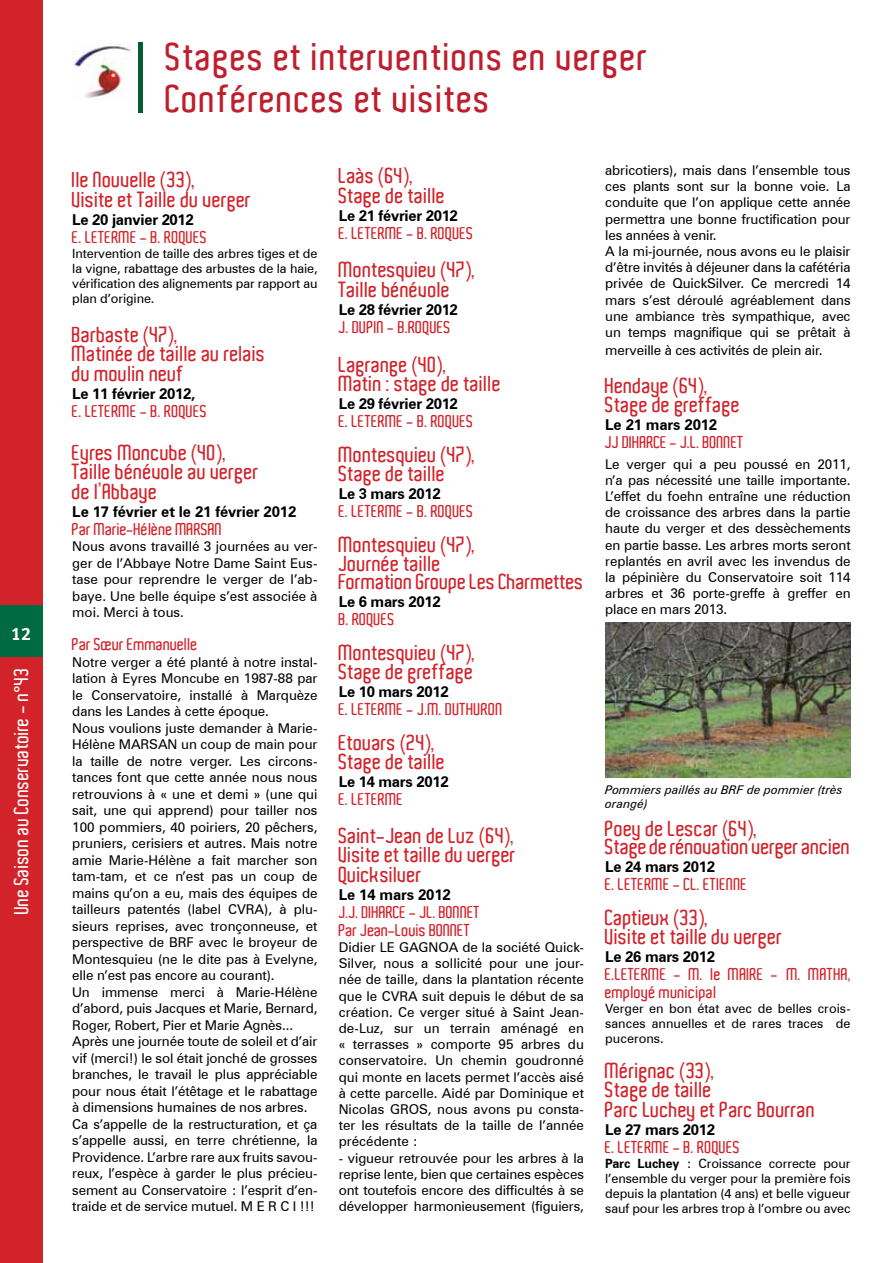
<style>
.page{position:relative;width:893px;height:1263px;background:#fff}
.page>*{position:absolute;margin:0;border:0;box-sizing:border-box;transform-origin:0 0}
.t1{font:600 37.5px/42px "Aldo";letter-spacing:.03em;color:#be1e2d}
.t2{font:600 21px/19.5px "Aldo";color:#d2232a}
.t3{font:600 19.5px "Aldo";color:#fff}
.t4{font:18px "Meta Bold CELF Roman";color:#fff}
.t5{font:600 16.5px/18px "Aldo";color:#d2232a}
.t6{font:700 15px "Zurich BT";letter-spacing:-.02em;color:#000}
.t7{font:13.5px/16.5px "Zurich BT";letter-spacing:-.01em;color:#000;text-align:justify}
.t8{font:12.75px/15px "Zurich BT";letter-spacing:-.01em;color:#000;text-align:justify}
.t9{font:italic 12px/14.4px "Zurich BT";color:#000}
.s1{font-weight:700}
</style>
<div class="page">
<img style="left:72px;top:46px;width:59px;height:52px">
<hr style="left:139px;top:43px;width:4px;height:70px;background:#005d30">
<div style="left:0;top:0;width:43px;height:1263px;background:#d2232a"></div>
<div style="left:0;top:606px;width:43px;height:51px;background:#006a44"></div>
<img style="left:605px;top:623px;width:245px;height:155px">
<h3 class="t4" style="left:11px;top:623px;width:22px">12</h3>
<h3 class="t3" style="left:10px;top:914px;width:248px;rotate:-90deg">Une Saison au Conservatoire - n°43</h3>
<h1 class="t1" style="left:166px;top:36px;width:484px">Stages et interventions en verger<br>Conférences et visites</h1>
<h2 class="t2" style="left:72px;top:170px;width:181px">Ile Nouvelle (33),<br>Visite et Taille du verger</h2>
<p class="t6" style="left:72px;top:210px;width:123px">Le 20 janvier 2012</p>
<p class="t5" style="left:72px;top:228px;width:137px">E. LETERME - B. ROQUES</p>
<p class="t8" style="left:72px;top:246px;width:247px">Intervention de taille des arbres tiges et de la vigne, rabattage des arbustes de la haie, vérification des alignements par rapport au plan d’origine.</p>
<h2 class="t2" style="left:72px;top:325px;width:195px">Barbaste (47),<br>Matinée de taille au relais du moulin neuf</h2>
<p class="t6" style="left:72px;top:384px;width:125px">Le 11 février 2012,</p>
<p class="t5" style="left:72px;top:402px;width:137px">E. LETERME - B. ROQUES</p>
<h2 class="t2" style="left:72px;top:443px;width:188px">Eyres Moncube (40),<br>Taille bénévole au verger de l’Abbaye</h2>
<p class="t6" style="left:72px;top:502px;width:226px">Le 17 février et le 21 février 2012</p>
<p class="t5" style="left:72px;top:520px;width:152px">Par Marie-Hélène MARSAN</p>
<p class="t7" style="left:72px;top:538px;width:247px">Nous avons travaillé 3 journées au ver&shy;ger de l’Abbaye Notre Dame Saint Eus&shy;tase pour reprendre le verger de l’ab&shy;baye. Une belle équipe s’est associée à moi. Merci à tous.</p>
<p class="t5" style="left:72px;top:635px;width:127px">Par Sœur Emmanuelle</p>
<p class="t7" style="left:72px;top:654px;width:247px;text-align:left">Notre verger a été planté à notre instal&shy;lation à Eyres Moncube en 1987-88 par le Conservatoire, installé à Marquèze dans les Landes à cette époque.<br>Nous voulions juste demander à Marie-Hélène Marsan</p>
<p class="t7" style="left:72px;top:736px;width:247px;text-align:left;text-indent:109px">un coup de main pour la taille de notre verger. Les circons&shy;tances font que cette année nous nous retrouvions à « une et demi » (une qui sait, une qui apprend) pour tailler nos 100 pommiers, 40 poiriers, 20 pêchers, pruniers, cerisiers et autres. Mais notre amie Marie-Hélène a fait marcher son tam-tam, et ce n’est pas un coup de mains qu’on a eu, mais des équipes de tailleurs patentés (label CVRA), à plu&shy;sieurs reprises, avec tronçonneuse, et perspective de BRF avec le broyeur de Montesquieu (ne le dite pas à Evelyne, elle n’est pas encore au courant).<br>Un immense merci à Marie-Hélène d’abord, puis Jacques et Marie, Bernard, Roger, Robert, Pier et Marie Agnès...<br>Après une journée toute de soleil et d’air vif (merci!) le sol était jonché de grosses branches, le travail le plus appréciable pour nous était l’étêtage et le rabattage à dimensions humaines de nos arbres.<br>Ca s’appelle de la restructuration, et ça s’appelle aussi, en terre chrétienne, la Providence. L’arbre rare aux fruits savou&shy;reux, l’espèce à garder le plus précieu&shy;sement au Conservatoire : l’esprit d’en&shy;traide et de service mutuel. M E R C I !!!</p>
<h2 class="t2" style="left:339px;top:166px;width:108px">Laàs (64),<br>Stage de taille</h2>
<p class="t6" style="left:339px;top:206px;width:121px">Le 21 février 2012</p>
<p class="t5" style="left:339px;top:224px;width:137px">E. LETERME - B. ROQUES</p>
<h2 class="t2" style="left:339px;top:260px;width:138px">Montesquieu (47),<br>Taille bénévole</h2>
<p class="t6" style="left:339px;top:300px;width:121px">Le 28 février 2012</p>
<p class="t5" style="left:339px;top:318px;width:114px">J. DUPIN - B.ROQUES</p>
<h2 class="t2" style="left:339px;top:355px;width:164px">Lagrange (40),<br>Matin : stage de taille</h2>
<p class="t6" style="left:339px;top:395px;width:121px">Le 29 février 2012</p>
<p class="t5" style="left:339px;top:412px;width:137px">E. LETERME - B. ROQUES</p>
<h2 class="t2" style="left:339px;top:445px;width:138px">Montesquieu (47),<br>Stage de taille</h2>
<p class="t6" style="left:339px;top:485px;width:103px">Le 3 mars 2012</p>
<p class="t5" style="left:339px;top:502px;width:137px">E. LETERME - B. ROQUES</p>
<h2 class="t2" style="left:339px;top:535px;width:247px;line-height:18.8px">Montesquieu (47),<br>Journée taille<br>Formation Groupe Les Charmettes</h2>
<p class="t6" style="left:339px;top:593px;width:103px">Le 6 mars 2012</p>
<p class="t5" style="left:339px;top:610px;width:58px">B. ROQUES</p>
<h2 class="t2" style="left:339px;top:643px;width:138px">Montesquieu (47),<br>Stage de greffage</h2>
<p class="t6" style="left:339px;top:683px;width:111px">Le 10 mars 2012</p>
<p class="t5" style="left:339px;top:700px;width:166px">E. LETERME - J.M. DUTHURON</p>
<h2 class="t2" style="left:339px;top:733px;width:108px">Etouars (24),<br>Stage de taille</h2>
<p class="t6" style="left:339px;top:773px;width:111px">Le 14 mars 2012</p>
<p class="t5" style="left:339px;top:790px;width:66px">E. LETERME</p>
<h2 class="t2" style="left:339px;top:826px;width:179px;text-align:justify">Saint-Jean de Luz (64), Visite et taille du verger Quicksilver</h2>
<p class="t6" style="left:339px;top:885px;width:114px">Le 14 mars 2012</p>
<p class="t5" style="left:339px;top:903px;width:142px">J.J. DIHARCE - JL. BONNET<br>Par Jean-Louis Bonne</p>
<p class="t5" style="left:464px;top:921px;width:8px">t</p>
<p class="t7" style="left:339px;top:939px;width:247px;text-indent:124px">de la société Quick-Silver, nous a sollicité pour une jour&shy;née de taille, dans la plantation récente que le CVRA suit depuis le début de sa création. Ce verger situé à Saint Jean&shy;de-Luz, sur un terrain aménagé en « terrasses » comporte 95 arbres du conservatoire. Un chemin goudronné qui monte en lacets permet l’accès aisé à cette parcelle. Aidé par Dominique et Nicolas Gros</p>
<p class="t7" style="left:339px;top:939px;width:82px">Didier Le Gagnoa</p>
<p class="t7" style="left:339px;top:1101px;width:247px;text-indent:89px">, nous avons pu consta&shy;ter les résultats de la taille de l’année précédente :</p>
<p class="t7" style="left:339px;top:1149px;width:247px">- vigueur retrouvée pour les arbres à la reprise lente, bien que certaines espèces ont toutefois encore des difficultés à se développer harmonieusement (figuiers,</p>
<p class="t7" style="left:605px;top:162px;width:247px;text-align:left">abricotiers), mais dans l’ensemble tous ces plants sont sur la bonne voie. La conduite que l’on applique cette année permettra une bonne fructification pour les années à venir.<br>A la mi-journée, nous avons eu le plaisir d’être invités à déjeuner dans la cafétéria privée de QuickSilver. Ce mercredi 14 mars s’est déroulé agréablement dans une ambiance très sympathique, avec un temps magnifique qui se prêtait à</p>
<p class="t7" style="left:605px;top:342px;width:219px">merveille à ces activités de plein air.</p>
<h2 class="t2" style="left:605px;top:375px;width:136px">Hendaye (64),<br>Stage de greffage</h2>
<p class="t6" style="left:605px;top:416px;width:114px">Le 21 mars 2012</p>
<p class="t5" style="left:605px;top:433px;width:139px">JJ DIHARCE - J.L. BONNET</p>
<p class="t7" style="left:605px;top:455px;width:247px">Le verger qui a peu poussé en 2011, n’a pas nécessité une taille importante.<br>L’effet du foehn entraîne une réduction de croissance des arbres dans la partie haute du verger et des dessèchements en partie basse. Les arbres morts seront replantés en avril avec les invendus de la pépinière du Conservatoire soit 114 arbres et 36 porte-greffe à greffer en place en mars 2013.</p>
<p class="t9" style="left:605px;top:782px;width:239px">Pommiers paillés au BRF de pommier (très orangé)</p>
<h2 class="t2" style="left:605px;top:820px;width:247px;line-height:18px">Poey de Lescar (64),<br>Stage de rénovation verger ancien</h2>
<p class="t6" style="left:605px;top:858px;width:111px">Le 24 mars 2012</p>
<p class="t5" style="left:605px;top:875px;width:144px">E. LETERME - CL. ETIENNE</p>
<h2 class="t2" style="left:605px;top:907px;width:179px">Captieux (33),<br>Visite et taille du verger</h2>
<p class="t6" style="left:605px;top:948px;width:111px">Le 26 mars 2012</p>
<p class="t5" style="left:605px;top:965px;width:247px">E.LETERME - M. le MAIRE -–M. MATHA, employé municipal</p>
<p class="t8" style="left:605px;top:1001px;width:247px">Verger en bon état avec de belles crois&shy;sances annuelles et de rares traces de pucerons.</p>
<h2 class="t2" style="left:605px;top:1060px;width:212px">Mérignac (33),<br>Stage de taille<br>Parc Luchey et Parc Bourran</h2>
<p class="t6" style="left:605px;top:1120px;width:111px">Le 27 mars 2012</p>
<p class="t5" style="left:605px;top:1138px;width:137px">E. LETERME - B. ROQUES</p>
<p class="t8" style="left:605px;top:1155px;width:247px"><span class="s1">Parc Luchey</span> : Croissance correcte pour l’ensemble du verger pour la première fois depuis la plantation (4 ans) et belle vigueur sauf pour les arbres trop à l’ombre ou avec</p>
</div>
